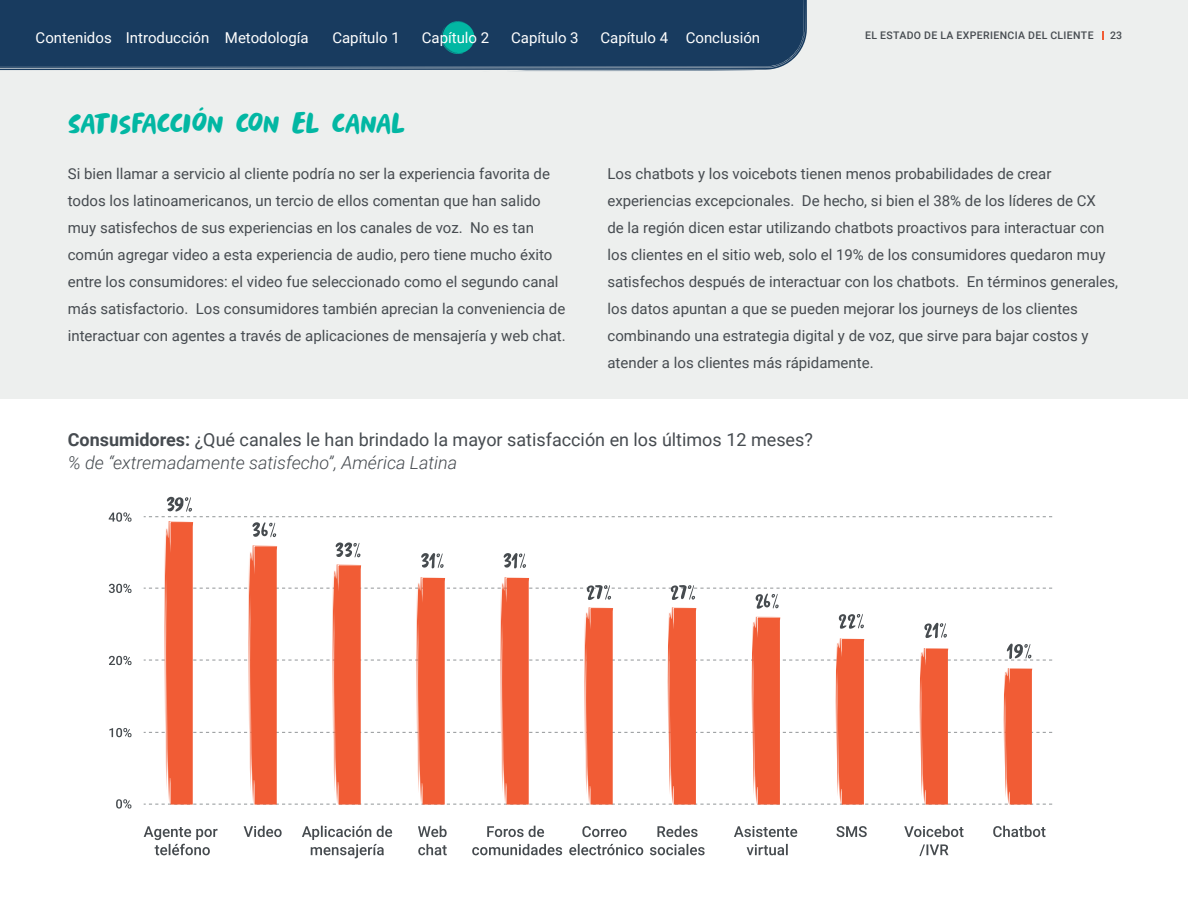
<style>
.page{position:relative;width:1188px;height:918px;background:#fff}
.page>*{position:absolute;margin:0;border:0;box-sizing:border-box;transform-origin:0 0}
.t1{font:33px "Springwood Brush";letter-spacing:-.03em;color:#02b7a3}
.t2{font:18px/22.5px "Roboto";color:#464b50}
.t3{font:15px/27px "Roboto";color:#464b50}
.t4{font:15px "Roboto";color:#fff}
.t5{font:500 10.5px "Roboto";letter-spacing:.035em;color:#464b50}
.s1{font-weight:700}
.s2{font-weight:300;font-style:italic}
</style>
<div class="page">
<div style="left:0;top:0;width:1188px;height:399px;background:#edefee"></div>
<svg style="left:0;top:0;width:807px;height:71px;background:#1f4163"></svg>
<svg style="left:109px;top:656px;width:23px;height:9px"></svg>
<svg style="left:109px;top:584px;width:23px;height:9px"></svg>
<svg style="left:116px;top:799px;width:15px;height:10px"></svg>
<svg style="left:109px;top:728px;width:23px;height:9px"></svg>
<svg style="left:109px;top:512px;width:23px;height:10px"></svg>
<svg style="left:472px;top:826px;width:90px;height:29px"></svg>
<svg style="left:904px;top:826px;width:60px;height:30px"></svg>
<svg style="left:836px;top:826px;width:31px;height:11px"></svg>
<svg style="left:993px;top:826px;width:52px;height:11px"></svg>
<svg style="left:244px;top:826px;width:38px;height:11px"></svg>
<svg style="left:144px;top:826px;width:74px;height:29px"></svg>
<svg style="left:302px;top:826px;width:90px;height:32px"></svg>
<svg style="left:418px;top:826px;width:29px;height:29px"></svg>
<svg style="left:650px;top:826px;width:55px;height:29px"></svg>
<svg style="left:569px;top:826px;width:74px;height:29px"></svg>
<svg style="left:734px;top:826px;width:63px;height:29px"></svg>
<svg style="left:144px;top:497px;width:908px;height:308px"></svg>
<svg style="left:441px;top:21px;width:33px;height:33px"></svg>
<div style="left:828px;top:0;width:360px;height:118px;background:#edefee"></div>
<p class="t4" style="left:36px;top:27px;width:78px">Contenidos</p>
<p class="t4" style="left:225px;top:27px;width:85px">Metodología</p>
<p class="t4" style="left:332px;top:27px;width:69px">Capítulo 1</p>
<p class="t4" style="left:422px;top:27px;width:69px">Capítulo 2</p>
<p class="t4" style="left:511px;top:27px;width:69px">Capítulo 3</p>
<p class="t4" style="left:601px;top:27px;width:161px">Capítulo 4 Conclusión</p>
<p class="t5" style="left:865px;top:28px;width:230px">EL ESTADO DE LA EXPERIENCIA DEL CLIENTE</p>
<p class="t5" style="left:1110px;top:28px;width:13px">23</p>
<p class="t4" style="left:126px;top:27px;width:85px">Introducción</p>
<h1 class="t1" style="left:68px;top:105px;width:339px">Satisfacción con el canal</h1>
<p class="t3" style="left:68px;top:159px;width:499px">Si bien llamar a servicio al cliente podría no ser la experiencia favorita de todos los latinoamericanos, un tercio de ellos comentan que han salido muy satisfechos de sus experiencias en los canales de voz. No es tan común agregar video a esta experiencia de audio, pero tiene mucho éxito entre los consumidores: el video fue seleccionado como el segundo canal más satisfactorio. Los consumidores también aprecian la conveniencia de interactuar con agentes a través de aplicaciones de mensajería y web chat.</p>
<p class="t3" style="left:607px;top:159px;width:512px">Los chatbots y los voicebots tienen menos probabilidades de crear experiencias excepcionales. De hecho, si bien el 38% de los líderes de CX<br>de la región dicen estar utilizando chatbots proactivos para interactuar con los clientes en el sitio web, solo el 19% de los consumidores quedaron muy satisfechos después de interactuar con los chatbots. En términos generales, los datos apuntan a que se pueden mejorar los journeys de los clientes combinando una estrategia digital y de voz, que sirve para bajar costos y atender a los clientes más rápidamente.</p>
<p class="t2" style="left:68px;top:428px;width:747px"><span class="s1">Consumidores:</span> ¿Qué canales le han brindado la mayor satisfacción en los últimos 12 meses? <span class="s2">% de “extremadamente satisfecho”, América Latina</span></p>
</div>
